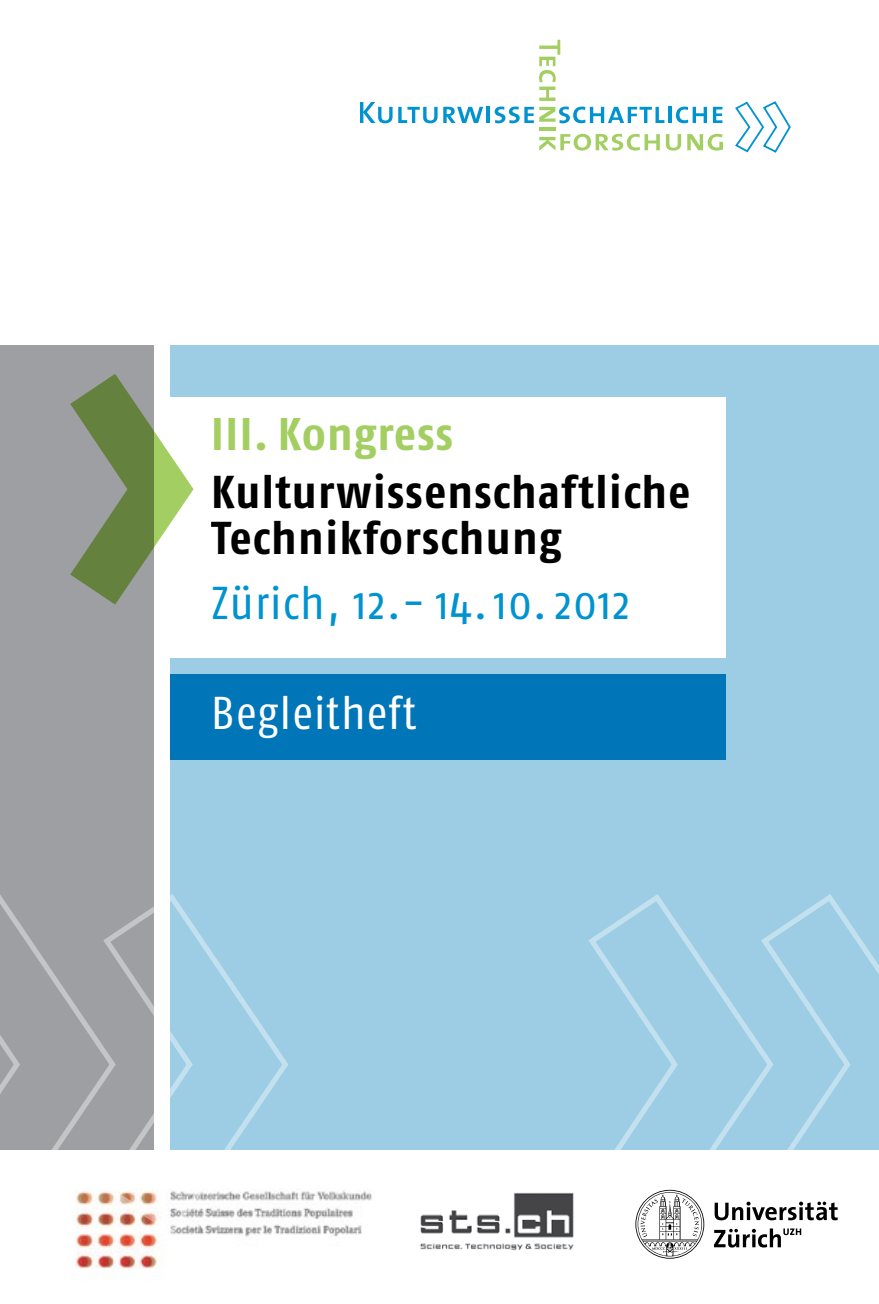
<style>
.page{position:relative;width:879px;height:1304px;background:#fff}
.page>*{position:absolute;margin:0;border:0;box-sizing:border-box;transform-origin:0 0}
.t1{font:46px/46px "Fago Co Bold Lf";letter-spacing:.025em;color:#000;scale:1.06 1}
.t2{font:46px "Fago Co";letter-spacing:.025em;color:#0093d0;scale:1.06 1}
.t3{font:700 46px "Fago Co";letter-spacing:.025em;color:#a3cf62;scale:1.06 1}
.t4{font:46px "Fago Co";letter-spacing:.03em;color:#fff;scale:1.06 1}
</style>
<div class="page">
<div style="left:170px;top:345px;width:709px;height:805px;background:#9ccde4"></div>
<svg style="left:588px;top:894px;width:291px;height:327px"></svg>
<svg style="left:360px;top:40px;width:431px;height:113px"></svg>
<img style="left:75px;top:1189px;width:297px;height:81px">
<img style="left:420px;top:1192px;width:154px;height:58px">
<div style="left:170px;top:397px;width:556px;height:261px;background:#fff"></div>
<div style="left:170px;top:675px;width:556px;height:85px;background:#0076b9"></div>
<div style="left:0;top:345px;width:153px;height:804px;background:#9d9fa2"></div>
<svg style="left:70px;top:374px;width:123px;height:231px"></svg>
<svg style="left:0;top:892px;width:290px;height:345px"></svg>
<svg style="left:635px;top:1190px;width:202px;height:69px"></svg>
<p class="t3" style="left:211px;top:407px;width:230px">III. Kongress</p>
<p class="t1" style="left:211px;top:469px;width:453px">Kulturwissenschaftliche<br>Technikforschung</p>
<p class="t2" style="left:211px;top:577px;width:397px">Zürich, 12.- 14.10.2012</p>
<p class="t4" style="left:211px;top:687px;width:195px">Begleitheft</p>
</div>
